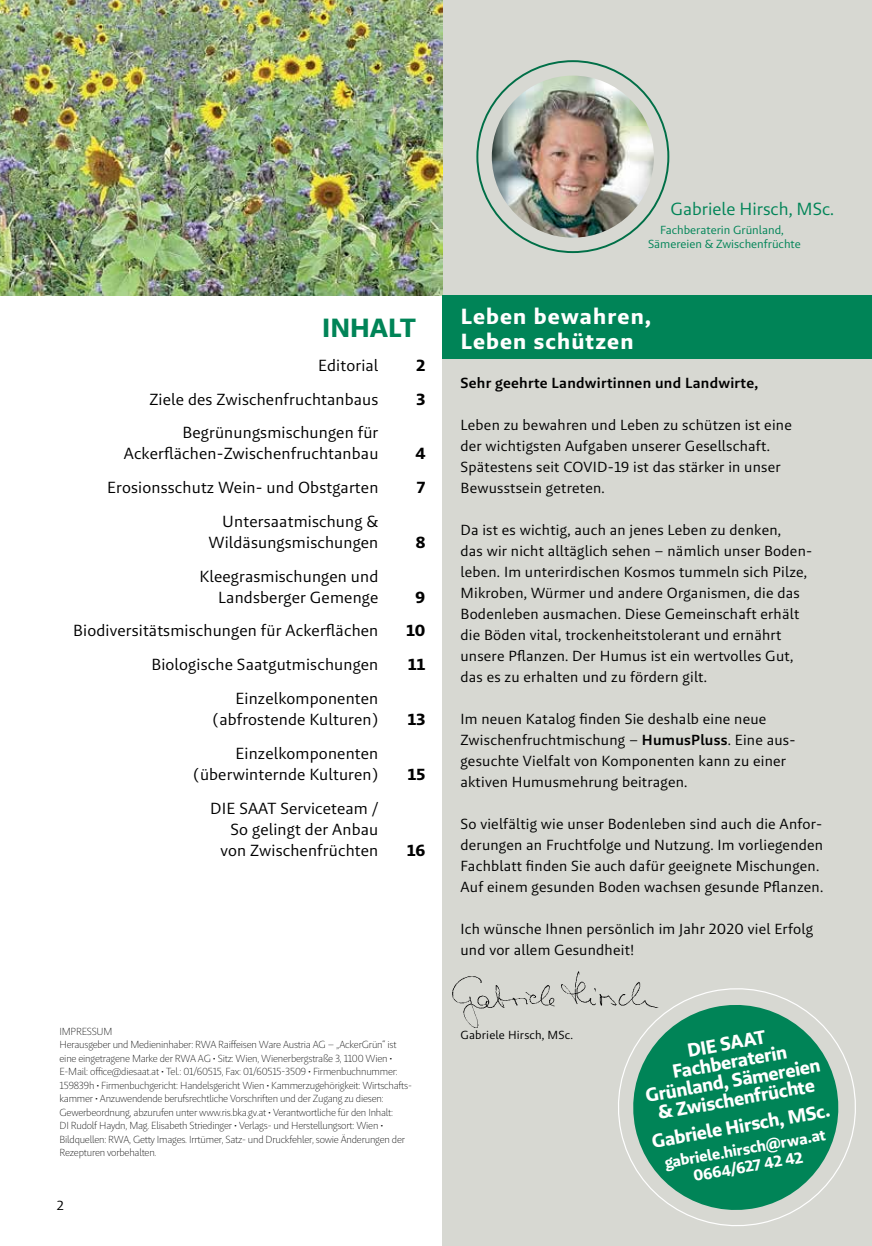
<style>
.page{position:relative;width:872px;height:1246px;background:#fff}
.page>*{position:absolute;margin:0;border:0;box-sizing:border-box;transform-origin:0 0}
.t1{font:700 27px "Brando Sans";color:#008457}
.t2{font:700 22.5px/25.5px "Brando Sans";letter-spacing:.05em;color:#fff}
.t3{font:700 19.5px/18.8px "Brando Sans";color:#fff;text-align:center}
.t4{font:18px "Brando Sans";color:#008457}
.t5{font:16.5px/21px "Brando Sans";letter-spacing:.01em;color:#000;text-align:right}
.t6{font:700 16.5px "Brando Sans";color:#000}
.t7{font:700 16.05px/18px "Brando Sans";color:#fff;text-align:center}
.t8{font:15px/21px "Brando Sans";letter-spacing:.015em;color:#000}
.t9{font:600 15px "Brando Sans";letter-spacing:.015em;color:#000}
.t10{font:13.5px "Brando Sans";color:#000}
.t11{font:12px/14.4px "Brando Sans";color:#008457;text-align:center}
.t12{font:12px "Brando Sans";letter-spacing:.015em;color:#000}
.t13{font:200 10.5px/13.5px "Brando Sans";letter-spacing:-.02em;color:#000}
.s1{font-weight:600}
</style>
<div class="page">
<div style="left:442px;top:0;width:430px;height:1246px;background:#d7d8d2"></div>
<img style="left:0;top:0;width:442px;height:295px">
<div style="left:442px;top:295px;width:430px;height:63px;background:#008457"></div>
<img style="left:492px;top:76px;width:162px;height:162px;border-radius:81px">
<svg style="left:618px;top:988px;width:238px;height:238px"></svg>
<svg style="left:623px;top:995px;width:225px;height:224px;fill:#008457"></svg>
<img style="left:452px;top:976px;width:103px;height:51px">
<img style="left:561px;top:971px;width:97px;height:55px">
<h1 class="t1" style="left:322px;top:310px;width:95px">INHALT</h1>
<p class="t5" style="left:318px;top:355px;width:62px">Editorial</p>
<p class="t6" style="left:416px;top:355px;width:10px">2</p>
<p class="t5" style="left:149px;top:388px;width:230px">Ziele des Zwischenfruchtanbaus</p>
<p class="t6" style="left:416px;top:388px;width:10px">3</p>
<p class="t5" style="left:124px;top:422px;width:256px">Begrünungsmischungen für<br>Ackerflächen-Zwischenfruchtanbau</p>
<p class="t6" style="left:415px;top:443px;width:12px">4</p>
<p class="t5" style="left:107px;top:477px;width:273px">Erosionsschutz Wein- und Obstgarten</p>
<p class="t6" style="left:417px;top:477px;width:10px">7</p>
<p class="t5" style="left:208px;top:511px;width:171px">Untersaatmischung &amp;<br>Wildäsungsmischungen</p>
<p class="t6" style="left:416px;top:532px;width:11px">8</p>
<p class="t5" style="left:199px;top:565px;width:180px">Kleegrasmischungen und<br>Landsberger Gemenge</p>
<p class="t6" style="left:415px;top:586px;width:11px">9</p>
<p class="t5" style="left:73px;top:620px;width:307px">Biodiversitätsmischungen für Ackerflächen</p>
<p class="t6" style="left:406px;top:620px;width:21px">10</p>
<p class="t5" style="left:151px;top:654px;width:228px">Biologische Saatgutmischungen</p>
<p class="t6" style="left:408px;top:654px;width:19px">11</p>
<p class="t5" style="left:213px;top:688px;width:167px">Einzelkomponenten (abfrostende Kulturen)</p>
<p class="t6" style="left:407px;top:709px;width:19px">13</p>
<p class="t5" style="left:193px;top:742px;width:186px">Einzelkomponenten (überwinternde Kulturen)</p>
<p class="t5" style="left:210px;top:797px;width:170px">DIE SAAT Serviceteam /<br>So gelingt der Anbau von Zwischenfrüchten</p>
<p class="t6" style="left:407px;top:763px;width:19px">15</p>
<p class="t6" style="left:407px;top:839px;width:20px">16</p>
<p class="t13" style="left:60px;top:1024px;width:354px">IMPRESSUM<br>Herausgeber und Medieninhaber: RWA Raiffeisen Ware Austria AG – „AckerGrün“ ist eine eingetragene Marke der RWA AG • Sitz: Wien, Wienerbergstraße 3, 1100 Wien • E-Mail: office@diesaat.at • Tel.: 01/60515, Fax: 01/60515-3509 • Firmenbuchnummer:<br>159839h • Firmenbuchgericht: Handelsgericht Wien • Kammerzugehörigkeit: Wirtschafts&shy;kammer • Anzuwendende berufsrechtliche Vorschriften und der Zugang zu diesen:<br>Gewerbeordnung, abzurufen unter www.ris.bka.gv.at • Verantwortliche für den Inhalt:<br>DI Rudolf Haydn, Mag. Elisabeth Striedinger • Verlags- und Herstellungsort: Wien • Bildquellen: RWA, Getty Images. Irrtümer, Satz- und Druckfehler, sowie Änderungen der Rezepturen vorbehalten.</p>
<p class="t10" style="left:57px;top:1196px;width:9px">2</p>
<p class="t4" style="left:670px;top:198px;width:165px">Gabriele Hirsch, MSc.</p>
<p class="t11" style="left:648px;top:223px;width:154px">Fachberaterin Grünland,<br>Sämereien &amp; Zwischenfrüchte</p>
<h2 class="t2" style="left:461px;top:303px;width:192px">Leben bewahren,<br>Leben schützen</h2>
<p class="t9" style="left:460px;top:373px;width:299px">Sehr geehrte Landwirtinnen und Landwirte,</p>
<p class="t8" style="left:460px;top:414px;width:333px">Leben zu bewahren und Leben zu schützen ist eine der wichtigsten Aufgaben unserer Gesellschaft.<br>Spätestens seit COVID-19 ist das stärker in unser Bewusstsein getreten.</p>
<p class="t8" style="left:460px;top:519px;width:353px">Da ist es wichtig, auch an jenes Leben zu denken,<br>das wir nicht alltäglich sehen – nämlich unser Boden&shy;leben. Im unterirdischen Kosmos tummeln sich Pilze, Mikroben, Würmer und andere Organismen, die das Bodenleben ausmachen. Diese Gemeinschaft erhält die Böden vital, trockenheitstolerant und ernährt unsere Pflanzen. Der Humus ist ein wertvolles Gut, das es zu erhalten und zu fördern gilt.</p>
<p class="t8" style="left:460px;top:708px;width:336px">Im neuen Katalog finden Sie deshalb eine neue Zwischenfruchtmischung – <span class="s1">HumusPluss</span>. Eine aus&shy;gesuchte Vielfalt von Komponenten kann zu einer aktiven Humusmehrung beitragen.</p>
<p class="t8" style="left:460px;top:813px;width:364px">So vielfältig wie unser Bodenleben sind auch die Anfor&shy;derungen an Fruchtfolge und Nutzung. Im vorliegenden Fachblatt finden Sie auch dafür geeignete Mischungen.<br>Auf einem gesunden Boden wachsen gesunde Pflanzen.</p>
<p class="t8" style="left:460px;top:918px;width:354px">Ich wünsche Ihnen persönlich im Jahr 2020 viel Erfolg und vor allem Gesundheit!</p>
<p class="t12" style="left:460px;top:1027px;width:114px">Gabriele Hirsch, MSc.</p>
<h3 class="t3" style="left:637px;top:1049px;width:179px;rotate:-10deg">DIE SAAT<br>Fachberaterin<br>Grünland, Sämereien &amp; Zwischenfrüchte</h3>
<h3 class="t3" style="left:650px;top:1132px;width:182px;rotate:-10deg">Gabriele Hirsch, MSc.</h3>
<p class="t7" style="left:663px;top:1154px;width:164px;rotate:-10deg">gabriele.hirsch@rwa.at<br>0664/627 42 42</p>
</div>
